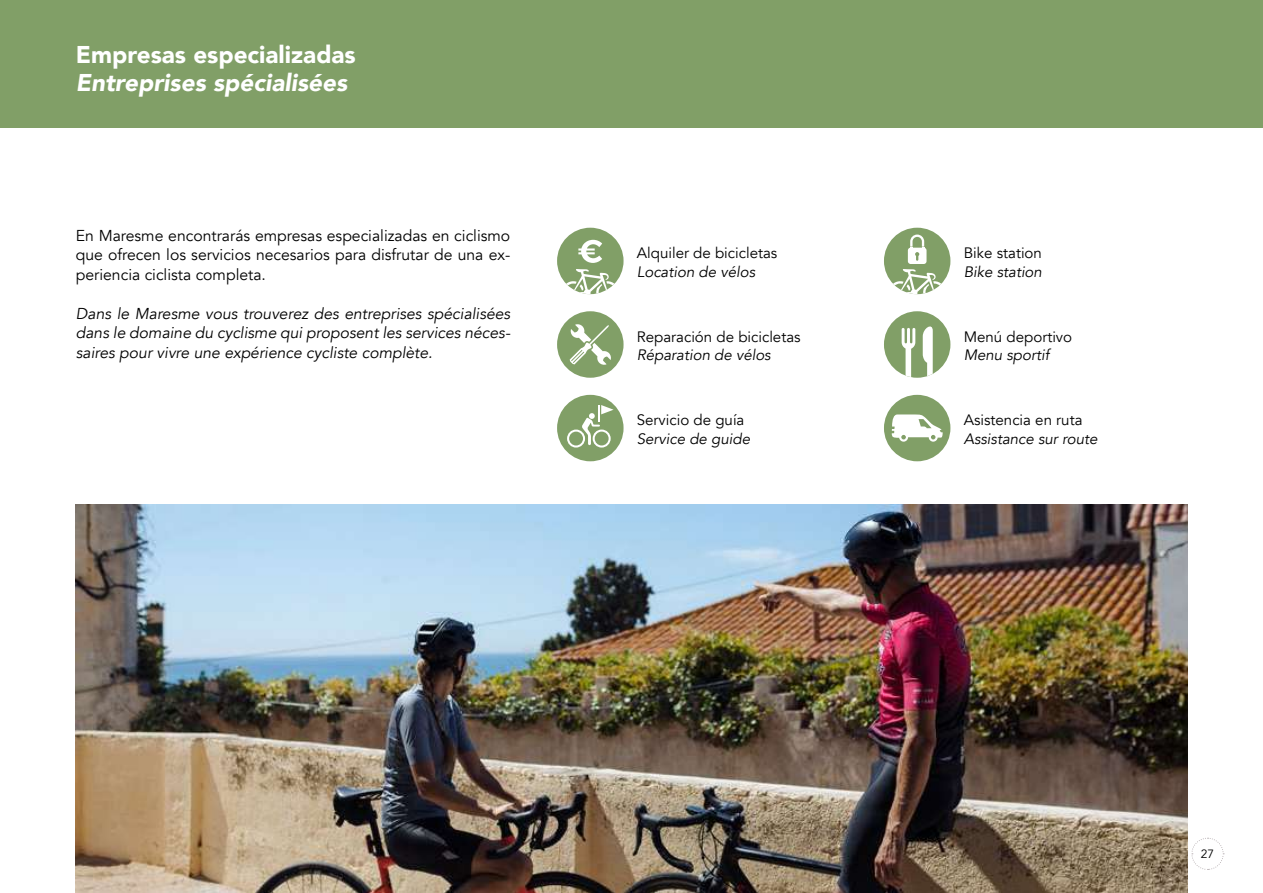
<style>
.page{position:relative;width:1263px;height:893px;background:#fff}
.page>*{position:absolute;margin:0;border:0;box-sizing:border-box;transform-origin:0 0}
.t1{font:italic 900 24.15px "Avenir";color:#fff}
.t2{font:900 24.15px "Avenir";color:#fff}
.t3{font:italic 15.75px/19.5px "Avenir";color:#000;text-align:justify}
.t4{font:15.75px/19.5px "Avenir";color:#000;text-align:justify}
.t5{font:15.15px "Avenir";color:#000}
.t6{font:italic 15.15px "Avenir";color:#000}
.t7{font:12px "Avenir";color:#000}
</style>
<div class="page">
<div style="left:0;top:0;width:1263px;height:127px;background:#819f67"></div>
<div style="left:884px;top:228px;width:66px;height:66px;background:#819f67;border-radius:50%"></div>
<svg style="left:889px;top:235px;width:56px;height:59px"></svg>
<div style="left:557px;top:311px;width:66px;height:67px;background:#819f67;border-radius:50%"></div>
<svg style="left:569px;top:324px;width:42px;height:41px"></svg>
<div style="left:557px;top:228px;width:66px;height:66px;background:#819f67;border-radius:50%"></div>
<svg style="left:562px;top:269px;width:56px;height:25px"></svg>
<svg style="left:578px;top:240px;width:24px;height:23px"></svg>
<div style="left:557px;top:395px;width:66px;height:66px;background:#819f67;border-radius:50%"></div>
<svg style="left:567px;top:405px;width:46px;height:43px"></svg>
<div style="left:884px;top:311px;width:66px;height:67px;background:#819f67;border-radius:50%"></div>
<svg style="left:902px;top:326px;width:31px;height:52px"></svg>
<div style="left:884px;top:395px;width:66px;height:66px;background:#819f67;border-radius:50%"></div>
<svg style="left:892px;top:414px;width:51px;height:28px"></svg>
<img style="left:76px;top:505px;width:1111px;height:388px">
<svg style="left:1191px;top:837px;width:33px;height:33px"></svg>
<h1 class="t2" style="left:76px;top:33px;width:281px">Empresas especializadas</h1>
<h1 class="t1" style="left:76px;top:63px;width:273px">Entreprises spécialisées</h1>
<p class="t4" style="left:76px;top:226px;width:436px">En Maresme encontrarás empresas especializadas en ciclismo que ofrecen los servicios necesarios para disfrutar de una ex&shy;periencia ciclista completa.</p>
<p class="t3" style="left:76px;top:304px;width:436px">Dans le Maresme vous trouverez des entreprises spécialisées dans le domaine du cyclisme qui proposent les services néces&shy;saires pour vivre une expérience cycliste complète.</p>
<p class="t5" style="left:637px;top:244px;width:142px">Alquiler de bicicletas</p>
<p class="t6" style="left:637px;top:262px;width:120px">Location de vélos</p>
<p class="t5" style="left:637px;top:327px;width:165px">Reparación de bicicletas</p>
<p class="t6" style="left:637px;top:346px;width:135px">Réparation de vélos</p>
<p class="t5" style="left:637px;top:411px;width:109px">Servicio de guía</p>
<p class="t6" style="left:637px;top:430px;width:115px">Service de guide</p>
<p class="t5" style="left:964px;top:244px;width:80px">Bike station</p>
<p class="t6" style="left:964px;top:262px;width:80px">Bike station</p>
<p class="t5" style="left:964px;top:327px;width:110px">Menú deportivo</p>
<p class="t6" style="left:964px;top:346px;width:87px">Menu sportif</p>
<p class="t5" style="left:964px;top:411px;width:120px">Asistencia en ruta</p>
<p class="t6" style="left:964px;top:430px;width:135px">Assistance sur route</p>
<p class="t7" style="left:1201px;top:847px;width:15px">27</p>
</div>
